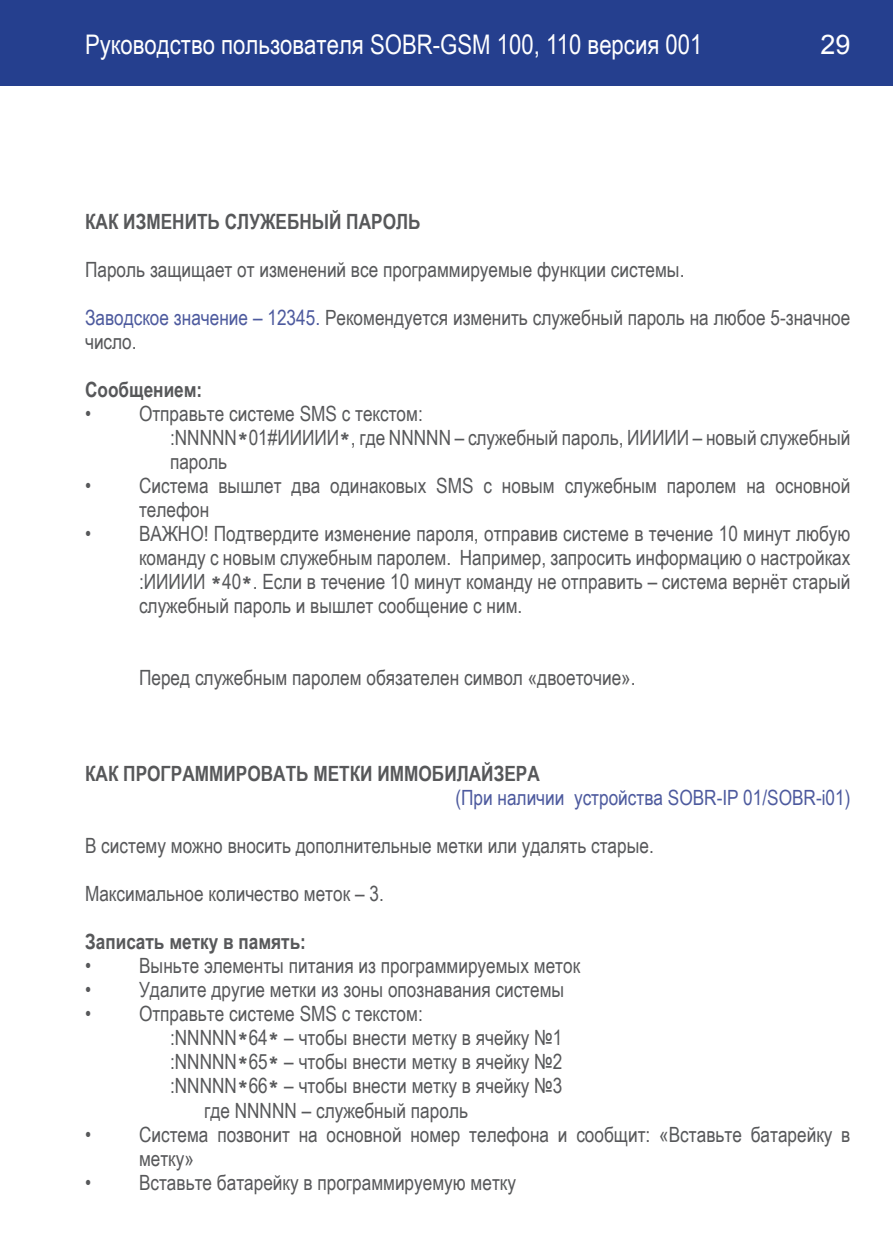
<style>
.page{position:relative;width:893px;height:1259px;background:#fff}
.page>*{position:absolute;margin:0;border:0;box-sizing:border-box;transform-origin:0 0}
.t1{font:27px "Arial Narrow";color:#fff}
.t2{font:27px "Arial";color:#fff}
.t3{font:21px/24px "Arial Narrow";color:#57585a}
.t4{font:700 21px "Arial Narrow";color:#57585a}
.t5{font:21px "Arial Narrow";color:#4d5a9e}
.s1{color:#4d5a9e}
.s2{font-family:"Arial";font-weight:900}
</style>
<div class="page">
<div style="left:0;top:0;width:893px;height:85px;background:#253f8e"></div>
<p class="t1" style="left:85px;top:24px;width:619px">Руководство пользователя SOBR-GSM 100, 110 версия 001</p>
<p class="t2" style="left:820px;top:27px;width:32px">29</p>
<p class="t4" style="left:85px;top:206px;width:337px">Как изменить служебный пароль</p>
<p class="t3" style="left:85px;top:257px;width:601px">Пароль защищает от изменений все программируемые функции системы.</p>
<p class="t3" style="left:85px;top:305px;width:767px"><span class="s1">Заводское значение – 12345.</span> Рекомендуется изменить служебный пароль на любое 5-значное число.</p>
<p class="t4" style="left:85px;top:374px;width:119px">Сообщением:</p>
<p class="t3" style="left:170px;top:401px;width:682px;text-indent:-85px">• Отправьте системе SMS с текстом:<br>:NNNNN<span class="s2">*</span>01#ИИИИИ<span class="s2">*</span>, где NNNNN – служебный пароль, ИИИИИ – новый служебный пароль</p>
<p class="t3" style="left:139px;top:473px;width:713px;text-indent:-54px">• Система вышлет два одинаковых SMS с новым служебным паролем на основной телефон</p>
<p class="t3" style="left:139px;top:521px;width:713px;text-align:justify;text-indent:-54px">• ВАЖНО! Подтвердите изменение пароля, отправив системе в течение 10 минут любую команду с новым служебным паролем. Например, запросить информацию о настройках :ИИИИИ <span class="s2">*</span>40<span class="s2">*</span>. Если в течение 10 минут команду не отправить – система вернёт старый служебный пароль и вышлет сообщение с ним.</p>
<p class="t3" style="left:139px;top:665px;width:498px">Перед служебным паролем обязателен символ «двоеточие».</p>
<p class="t4" style="left:85px;top:758px;width:456px">Как программировать метки иммобилайзера</p>
<p class="t5" style="left:455px;top:782px;width:397px">(При наличии устройства SOBR-IP 01/SOBR-i01)</p>
<p class="t3" style="left:85px;top:833px;width:570px">В систему можно вносить дополнительные метки или удалять старые.</p>
<p class="t3" style="left:85px;top:881px;width:300px">Максимальное количество меток – 3.</p>
<p class="t4" style="left:85px;top:926px;width:222px">Записать метку в память:</p>
<p class="t3" style="left:85px;top:953px;width:497px">• Выньте элементы питания из программируемых меток</p>
<p class="t3" style="left:85px;top:977px;width:481px">• Удалите другие метки из зоны опознавания системы</p>
<p class="t3" style="left:85px;top:1001px;width:339px">• Отправьте системе SMS с текстом:</p>
<p class="t3" style="left:170px;top:1025px;width:394px">:NNNNN<span class="s2">*</span>64<span class="s2">*</span> – чтобы внести метку в ячейку №1</p>
<p class="t3" style="left:170px;top:1049px;width:394px">:NNNNN<span class="s2">*</span>65<span class="s2">*</span> – чтобы внести метку в ячейку №2</p>
<p class="t3" style="left:170px;top:1073px;width:394px">:NNNNN<span class="s2">*</span>66<span class="s2">*</span> – чтобы внести метку в ячейку №3</p>
<p class="t3" style="left:204px;top:1097px;width:265px">где NNNNN – служебный пароль</p>
<p class="t3" style="left:139px;top:1121px;width:713px;text-indent:-54px">• Система позвонит на основной номер телефона и сообщит: «Вставьте батарейку в метку»</p>
<p class="t3" style="left:85px;top:1169px;width:432px">• Вставьте батарейку в программируемую метку</p>
</div>
